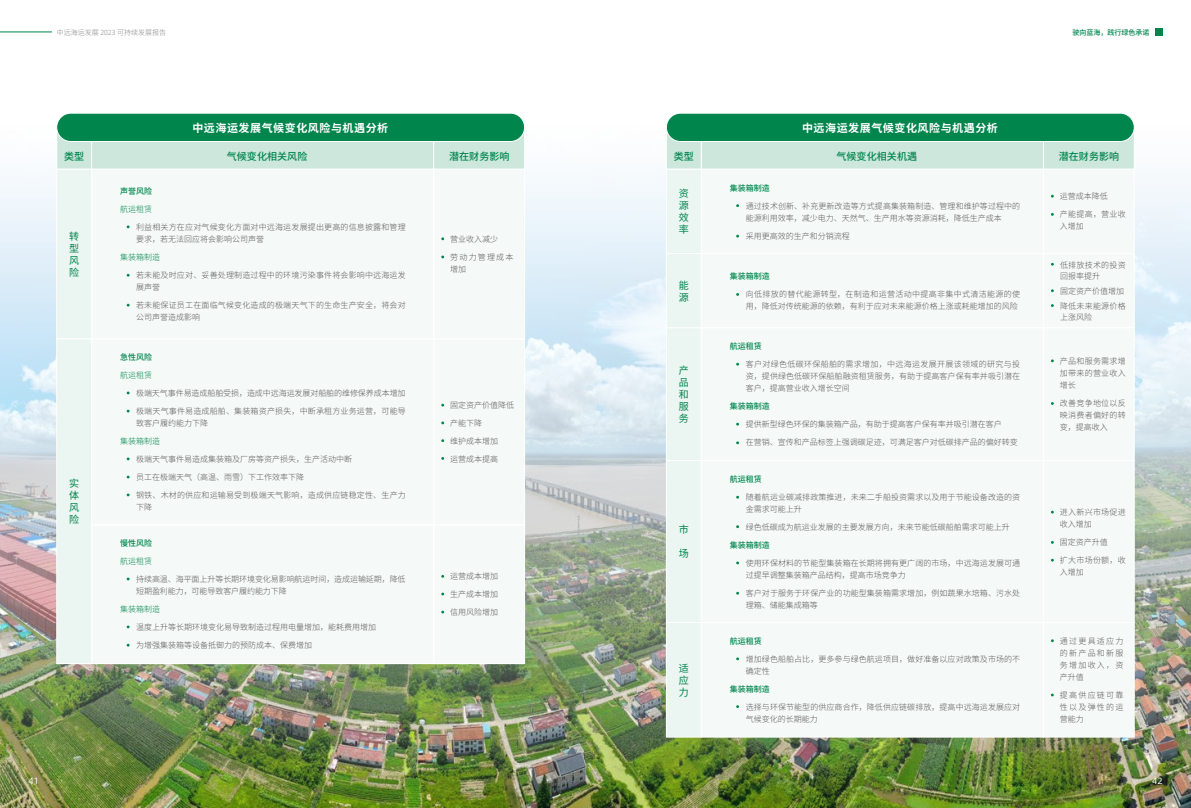
<style>
.page{position:relative;width:1191px;height:808px;background:#fff}
.page>*{position:absolute;margin:0;border:0;box-sizing:border-box;transform-origin:0 0}
.t1{font:700 11px "Source Han Sans CN";letter-spacing:.05em;color:#fff}
.t2{font:500 10px "Source Han Sans CN";letter-spacing:.01em;color:#00854d}
.t3{font:10px/12px "Source Han Sans CN";color:#00854d;text-align:justify}
.t4{font:9px "Alibaba Pu Hui Ti 2 55 Regular";color:#fff}
.t5{font:300 8px/12px "Source Han Sans CN";letter-spacing:.01em;color:#595757}
.t6{font:300 8px/12px "Source Han Sans CN";letter-spacing:-.01em;color:#595757}
.t7{font:300 8px/12px "Source Han Sans CN";letter-spacing:.04em;color:#595757}
.t8{font:500 8px "Source Han Sans CN";color:#00854d}
.t9{font:300 8px/12px "Source Han Sans CN";letter-spacing:.03em;color:#595757}
.t10{font:300 8px "Source Han Sans CN";color:#00854d}
.t11{font:300 8px/12px "Source Han Sans CN";letter-spacing:.15em;color:#595757}
.t12{font:300 7px "Source Han Sans CN";color:#898989}
.t13{font:500 7px "Source Han Sans CN";color:#00854d}
</style>
<div class="page">
<img style="left:0;top:113px;width:1191px;height:695px">
<div style="left:92px;top:169px;width:342px;height:170px;background:#f5faf8"></div>
<div style="left:434px;top:169px;width:90px;height:170px;background:#f5faf8"></div>
<div style="left:57px;top:169px;width:35px;height:170px;background:#ebf5f1"></div>
<div style="left:56px;top:169px;width:36px;height:170px;border:1px solid #fff"></div>
<div style="left:57px;top:339px;width:35px;height:325px;background:#ebf5f1"></div>
<div style="left:56px;top:339px;width:36px;height:325px;border:1px solid #fff"></div>
<div style="left:434px;top:339px;width:90px;height:186px;background:#f5faf8"></div>
<div style="left:92px;top:127px;width:342px;height:42px;background:#cde7dc"></div>
<div style="left:91px;top:126px;width:343px;height:43px;border:1px solid #fff"></div>
<div style="left:434px;top:127px;width:90px;height:42px;background:#cde7dc"></div>
<div style="left:433px;top:126px;width:92px;height:43px;border:1px solid #fff"></div>
<div style="left:57px;top:127px;width:35px;height:42px;background:#cde7dc"></div>
<div style="left:56px;top:126px;width:36px;height:43px;border:1px solid #fff"></div>
<div style="left:92px;top:339px;width:342px;height:186px;background:#f5faf8"></div>
<div style="left:92px;top:525px;width:342px;height:139px;background:#f5faf8"></div>
<div style="left:434px;top:525px;width:90px;height:139px;background:#f5faf8"></div>
<div style="left:57px;top:113px;width:467px;height:28px;background:#00854d;border-radius:14px"></div>
<div style="left:56px;top:113px;width:469px;height:29px;border:1px solid #fff;border-radius:14px"></div>
<div style="left:701px;top:169px;width:342px;height:85px;background:#f5faf8"></div>
<div style="left:1043px;top:169px;width:91px;height:85px;background:#f5faf8"></div>
<div style="left:666px;top:169px;width:35px;height:84px;background:#ebf5f1"></div>
<div style="left:666px;top:169px;width:35px;height:85px;border:1px solid #fff"></div>
<div style="left:666px;top:254px;width:35px;height:74px;background:#ebf5f1"></div>
<div style="left:666px;top:253px;width:35px;height:75px;border:1px solid #fff"></div>
<div style="left:666px;top:328px;width:35px;height:132px;background:#ebf5f1"></div>
<div style="left:666px;top:327px;width:35px;height:134px;border:1px solid #fff"></div>
<div style="left:666px;top:460px;width:35px;height:162px;background:#ebf5f1"></div>
<div style="left:666px;top:460px;width:35px;height:163px;border:1px solid #fff"></div>
<div style="left:666px;top:622px;width:35px;height:115px;background:#ebf5f1"></div>
<div style="left:666px;top:622px;width:35px;height:115px;border:1px solid #fff"></div>
<div style="left:701px;top:127px;width:342px;height:42px;background:#cde7dc"></div>
<div style="left:701px;top:126px;width:342px;height:43px;border:1px solid #fff"></div>
<div style="left:1043px;top:127px;width:91px;height:42px;background:#cde7dc"></div>
<div style="left:1043px;top:126px;width:91px;height:43px;border:1px solid #fff"></div>
<div style="left:666px;top:127px;width:35px;height:42px;background:#cde7dc"></div>
<div style="left:666px;top:126px;width:35px;height:43px;border:1px solid #fff"></div>
<div style="left:701px;top:254px;width:342px;height:74px;background:#f5faf8"></div>
<div style="left:701px;top:328px;width:342px;height:132px;background:#f5faf8"></div>
<div style="left:701px;top:460px;width:342px;height:162px;background:#f5faf8"></div>
<div style="left:701px;top:622px;width:342px;height:115px;background:#f5faf8"></div>
<div style="left:1043px;top:254px;width:91px;height:74px;background:#f5faf8"></div>
<div style="left:1043px;top:328px;width:91px;height:132px;background:#f5faf8"></div>
<div style="left:1043px;top:460px;width:91px;height:162px;background:#f5faf8"></div>
<div style="left:1043px;top:622px;width:91px;height:115px;background:#f5faf8"></div>
<div style="left:666px;top:113px;width:468px;height:28px;background:#00854d;border-radius:14px"></div>
<div style="left:666px;top:113px;width:468px;height:29px;border:1px solid #fff;border-radius:14px"></div>
<hr style="left:0;top:31px;width:52px;height:1px;background:#00854d">
<div style="left:1155px;top:28px;width:7px;height:7px;background:#00854d"></div>
<p class="t12" style="left:57px;top:28px;width:111px">中远海运发展 2023 可持续发展报告</p>
<p class="t13" style="left:1072px;top:28px;width:78px">驶向蓝海，践行绿色承诺</p>
<h1 class="t1" style="left:192px;top:122px;width:197px">中远海运发展气候变化风险与机遇分析</h1>
<p class="t2" style="left:227px;top:151px;width:82px">气候变化相关风险</p>
<p class="t2" style="left:64px;top:151px;width:22px">类型</p>
<p class="t2" style="left:449px;top:151px;width:62px">潜在财务影响</p>
<p class="t3" style="left:69px;top:230px;width:11px">转型风险</p>
<p class="t3" style="left:69px;top:477px;width:11px">实体风险</p>
<p class="t8" style="left:120px;top:187px;width:33px">声誉风险</p>
<p class="t10" style="left:120px;top:205px;width:33px">航运租赁</p>
<p class="t5" style="left:136px;top:221px;width:271px">利益相关方在应对气候变化方面对中远海运发展提出更高的信息披露和管理要求，若无法回应将会影响公司声誉</p>
<p class="t10" style="left:120px;top:253px;width:41px">集装箱制造</p>
<p class="t5" style="left:136px;top:269px;width:271px">若未能及时应对、妥善处理制造过程中的环境污染事件将会影响中远海运发展声誉</p>
<p class="t5" style="left:136px;top:299px;width:271px">若未能保证员工在面临气候变化造成的极端天气下的生命生产安全，将会对公司声誉造成影响</p>
<p class="t8" style="left:120px;top:353px;width:33px">急性风险</p>
<p class="t10" style="left:120px;top:371px;width:33px">航运租赁</p>
<p class="t6" style="left:136px;top:387px;width:271px">极端天气事件易造成船舶受损，造成中远海运发展对船舶的维修保养成本增加</p>
<p class="t5" style="left:136px;top:405px;width:271px">极端天气事件易造成船舶、集装箱资产损失，中断承租方业务运营，可能导致客户履约能力下降</p>
<p class="t10" style="left:120px;top:437px;width:41px">集装箱制造</p>
<p class="t5" style="left:136px;top:453px;width:217px">极端天气事件易造成集装箱及厂房等资产损失，生产活动中断</p>
<p class="t5" style="left:136px;top:471px;width:169px">员工在极端天气（高温、雨雪）下工作效率下降</p>
<p class="t5" style="left:136px;top:489px;width:271px">钢铁、木材的供应和运输易受到极端天气影响，造成供应链稳定性、生产力下降</p>
<p class="t8" style="left:120px;top:539px;width:33px">慢性风险</p>
<p class="t10" style="left:120px;top:557px;width:33px">航运租赁</p>
<p class="t6" style="left:136px;top:573px;width:271px">持续高温、海平面上升等长期环境变化易影响航运时间，造成运输延期，降低短期盈利能力，可能导致客户履约能力下降</p>
<p class="t10" style="left:120px;top:605px;width:41px">集装箱制造</p>
<p class="t5" style="left:136px;top:621px;width:241px">温度上升等长期环境变化易导致制造过程用电量增加，能耗费用增加</p>
<p class="t5" style="left:136px;top:639px;width:177px">为增强集装箱等设备抵御力的预防成本、保费增加</p>
<p class="t5" style="left:450px;top:233px;width:49px">营业收入减少</p>
<p class="t11" style="left:450px;top:251px;width:65px">劳动力管理成本增加</p>
<p class="t5" style="left:450px;top:399px;width:66px">固定资产价值降低</p>
<p class="t5" style="left:450px;top:417px;width:33px">产能下降</p>
<p class="t5" style="left:450px;top:435px;width:49px">维护成本增加</p>
<p class="t5" style="left:450px;top:453px;width:49px">运营成本提高</p>
<p class="t5" style="left:450px;top:570px;width:49px">运营成本增加</p>
<p class="t5" style="left:450px;top:588px;width:49px">生产成本增加</p>
<p class="t5" style="left:450px;top:606px;width:49px">信用风险增加</p>
<h1 class="t1" style="left:802px;top:122px;width:197px">中远海运发展气候变化风险与机遇分析</h1>
<p class="t2" style="left:836px;top:151px;width:82px">气候变化相关机遇</p>
<p class="t2" style="left:674px;top:151px;width:22px">类型</p>
<p class="t2" style="left:1058px;top:151px;width:62px">潜在财务影响</p>
<p class="t3" style="left:679px;top:187px;width:11px">资源效率</p>
<p class="t3" style="left:679px;top:279px;width:11px">能源</p>
<p class="t3" style="left:679px;top:364px;width:11px">产品和服务</p>
<p class="t3" style="left:679px;top:523px;width:11px">市</p>
<p class="t3" style="left:679px;top:547px;width:11px">场</p>
<p class="t3" style="left:679px;top:662px;width:11px">适应力</p>
<p class="t8" style="left:729px;top:184px;width:41px">集装箱制造</p>
<p class="t5" style="left:745px;top:200px;width:276px">通过技术创新、补充更新改造等方式提高集装箱制造、管理和维护等过程中的能源利用效率，减少电力、天然气、生产用水等资源消耗，降低生产成本</p>
<p class="t5" style="left:745px;top:230px;width:105px">采用更高效的生产和分销流程</p>
<p class="t8" style="left:729px;top:272px;width:41px">集装箱制造</p>
<p class="t7" style="left:745px;top:288px;width:276px">向低排放的替代能源转型，在制造和运营活动中提高非集中式清洁能源的使用，降低对传统能源的依赖，有利于应对未来能源价格上涨或耗能增加的风险</p>
<p class="t8" style="left:729px;top:342px;width:33px">航运租赁</p>
<p class="t5" style="left:745px;top:358px;width:276px;text-align:justify">客户对绿色低碳环保船舶的需求增加，中远海运发展开展该领域的研究与投资，提供绿色低碳环保船舶融资租赁服务，有助于提高客户保有率并吸引潜在客户，提高营业收入增长空间</p>
<p class="t8" style="left:729px;top:402px;width:41px">集装箱制造</p>
<p class="t5" style="left:745px;top:418px;width:257px">提供新型绿色环保的集装箱产品，有助于提高客户保有率并吸引潜在客户</p>
<p class="t5" style="left:745px;top:436px;width:273px">在营销、宣传和产品标签上强调碳足迹，可满足客户对低碳排产品的偏好转变</p>
<p class="t8" style="left:729px;top:475px;width:33px">航运租赁</p>
<p class="t5" style="left:745px;top:491px;width:276px">随着航运业碳减排政策推进，未来二手船投资需求以及用于节能设备改造的资金需求可能上升</p>
<p class="t5" style="left:745px;top:521px;width:265px">绿色低碳成为航运业发展的主要发展方向，未来节能低碳船舶需求可能上升</p>
<p class="t8" style="left:729px;top:541px;width:41px">集装箱制造</p>
<p class="t5" style="left:745px;top:557px;width:276px">使用环保材料的节能型集装箱在长期将拥有更广阔的市场，中远海运发展可通过提早调整集装箱产品结构，提高市场竞争力</p>
<p class="t5" style="left:745px;top:587px;width:276px">客户对于服务于环保产业的功能型集装箱需求增加，例如蔬果水培箱、污水处理箱、储能集成箱等</p>
<p class="t8" style="left:729px;top:637px;width:33px">航运租赁</p>
<p class="t5" style="left:745px;top:653px;width:276px">增加绿色船舶占比，更多参与绿色航运项目，做好准备以应对政策及市场的不确定性</p>
<p class="t8" style="left:729px;top:685px;width:41px">集装箱制造</p>
<p class="t5" style="left:745px;top:701px;width:276px">选择与环保节能型的供应商合作，降低供应链碳排放，提高中远海运发展应对气候变化的长期能力</p>
<p class="t5" style="left:1060px;top:190px;width:49px">运营成本降低</p>
<p class="t9" style="left:1060px;top:208px;width:67px">产能提高，营业收入增加</p>
<p class="t9" style="left:1060px;top:259px;width:67px;line-height:11px">低排放技术的投资回报率提升</p>
<p class="t5" style="left:1060px;top:283px;width:67px;line-height:15px">固定资产价值增加降低未来能源价格</p>
<p class="t5" style="left:1060px;top:311px;width:33px">上涨风险</p>
<p class="t5" style="left:1060px;top:355px;width:67px;text-align:justify">产品和服务需求增加带来的营业收入增长</p>
<p class="t5" style="left:1060px;top:397px;width:67px;text-align:justify">改善竞争地位以反映消费者偏好的转变，提高收入</p>
<p class="t9" style="left:1060px;top:506px;width:67px">进入新兴市场促进收入增加</p>
<p class="t5" style="left:1060px;top:536px;width:49px">固定资产升值</p>
<p class="t9" style="left:1060px;top:554px;width:67px">扩大市场份额，收入增加</p>
<p class="t5" style="left:1060px;top:635px;width:65px;text-align:justify">通过更具适应力的新产品和新服务增加收入，资产升值</p>
<p class="t5" style="left:1060px;top:689px;width:65px;text-align:justify">提高供应链可靠性以及弹性的运营能力</p>
<p class="t4" style="left:29px;top:774px;width:12px">41</p>
<p class="t4" style="left:1152px;top:774px;width:12px">42</p>
</div>
